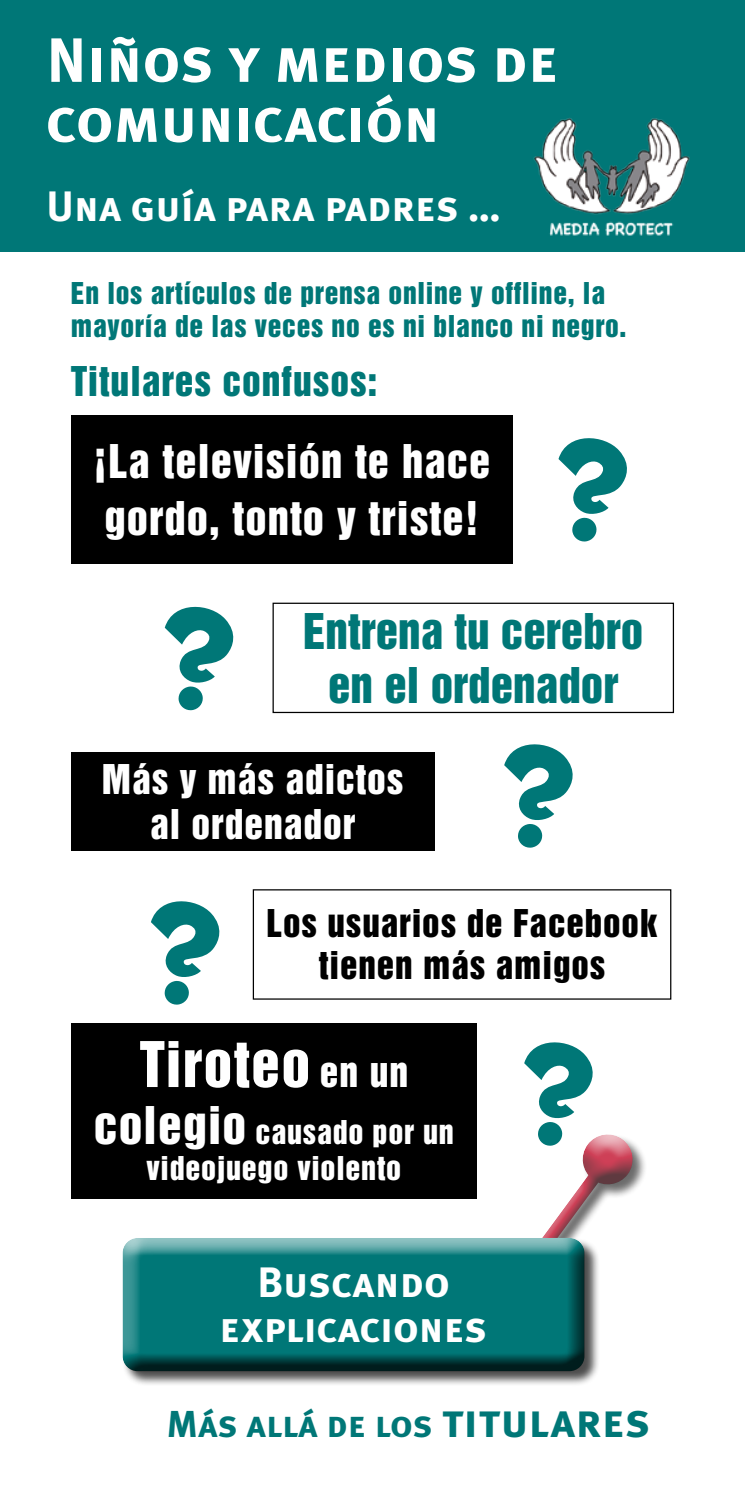
<style>
.page{position:relative;width:745px;height:1489px;background:#fff}
.page>*{position:absolute;margin:0;border:0;box-sizing:border-box;transform-origin:0 0}
.t1{font:900 125px "Circus Mouse";color:#077}
.t2{font:62.5px/60px "Meta Plus Bold Caps";color:#fff}
.t3{font:57.5px "Helvetica Inserat";letter-spacing:.025em;color:#fff}
.t4{font:45px/54px "Helvetica Inserat";color:#077;text-align:center}
.t5{font:42.5px/45px "Meta Plus Bold Caps";color:#fff;text-align:center}
.t6{font:42.5px/57.5px "Helvetica Inserat";letter-spacing:.025em;color:#fff}
.t7{font:37.5px/45px "Helvetica Inserat";letter-spacing:.025em;color:#fff;text-align:center}
.t8{font:37.5px "Meta Plus Bold Caps";color:#077}
.t9{font:37.5px "Helvetica Inserat";letter-spacing:.025em;color:#077}
.t10{font:35px/42px "Helvetica Inserat";letter-spacing:.025em;color:#000;text-align:center}
.t11{font:30px/36px "Helvetica Inserat";letter-spacing:.025em;color:#fff;text-align:center}
.t12{font:27.5px/33px "Helvetica Inserat";letter-spacing:.025em;color:#077}
.s1{font-size:37.5px}
.s2{font-size:47.5px}
</style>
<div class="page">
<svg style="left:454px;top:1126px;width:188px;height:109px"></svg>
<div style="left:122px;top:1237px;width:477px;height:149px;background:#000;opacity:.7"></div>
<div style="left:121px;top:1235px;width:467px;height:124px;background:#fff;opacity:.75"></div>
<div style="left:121px;top:1239px;width:467px;height:136px;background:#000;opacity:.75"></div>
<div style="left:71px;top:415px;width:441px;height:149px;background:#000"></div>
<div style="left:71px;top:751px;width:363px;height:99px;background:#000"></div>
<div style="left:272px;top:602px;width:401px;height:111px;border:1px solid #000"></div>
<div style="left:252px;top:889px;width:419px;height:110px;border:1px solid #000"></div>
<div style="left:71px;top:1022px;width:405px;height:176px;background:#000"></div>
<div style="left:0;top:0;width:744px;height:252px;background:#077"></div>
<img style="left:533px;top:118px;width:157px;height:118px">
<p class="t2" style="left:46px;top:30px;width:513px">Niños y medios de comunicación</p>
<p class="t5" style="left:46px;top:184px;width:455px">Una guía para padres …</p>
<p class="t12" style="left:71px;top:277px;width:556px">En los artículos de prensa online y offline, la mayoría de las veces no es ni blanco ni negro.</p>
<p class="t9" style="left:71px;top:359px;width:307px">Titulares confusos:</p>
<p class="t6" style="left:93px;top:433px;width:398px">¡La televisión te hace gordo, tonto y triste!</p>
<p class="t1" style="left:558px;top:398px;width:70px">?</p>
<p class="t1" style="left:165px;top:567px;width:70px">?</p>
<p class="t4" style="left:303px;top:605px;width:341px">Entrena tu cerebro en el ordenador</p>
<p class="t7" style="left:102px;top:757px;width:303px">Más y más adictos al ordenador</p>
<p class="t1" style="left:504px;top:704px;width:70px">?</p>
<p class="t1" style="left:151px;top:861px;width:70px">?</p>
<p class="t10" style="left:266px;top:903px;width:392px">Los usuarios de Facebook tienen más amigos</p>
<p class="t3" style="left:139px;top:1030px;width:270px">Tiroteo <span class="s1">en un</span></p>
<p class="t11" style="left:94px;top:1114px;width:361px"><span class="s2">colegio</span> causado por un videojuego violento</p>
<h3 class="t5" style="left:219px;top:1259px;width:269px">Buscando explicaciones</h3>
<p class="t1" style="left:524px;top:1002px;width:70px">?</p>
<p class="t8" style="left:166px;top:1402px;width:485px">Más allá de los <span class="s2">titulares</span></p>
</div>
